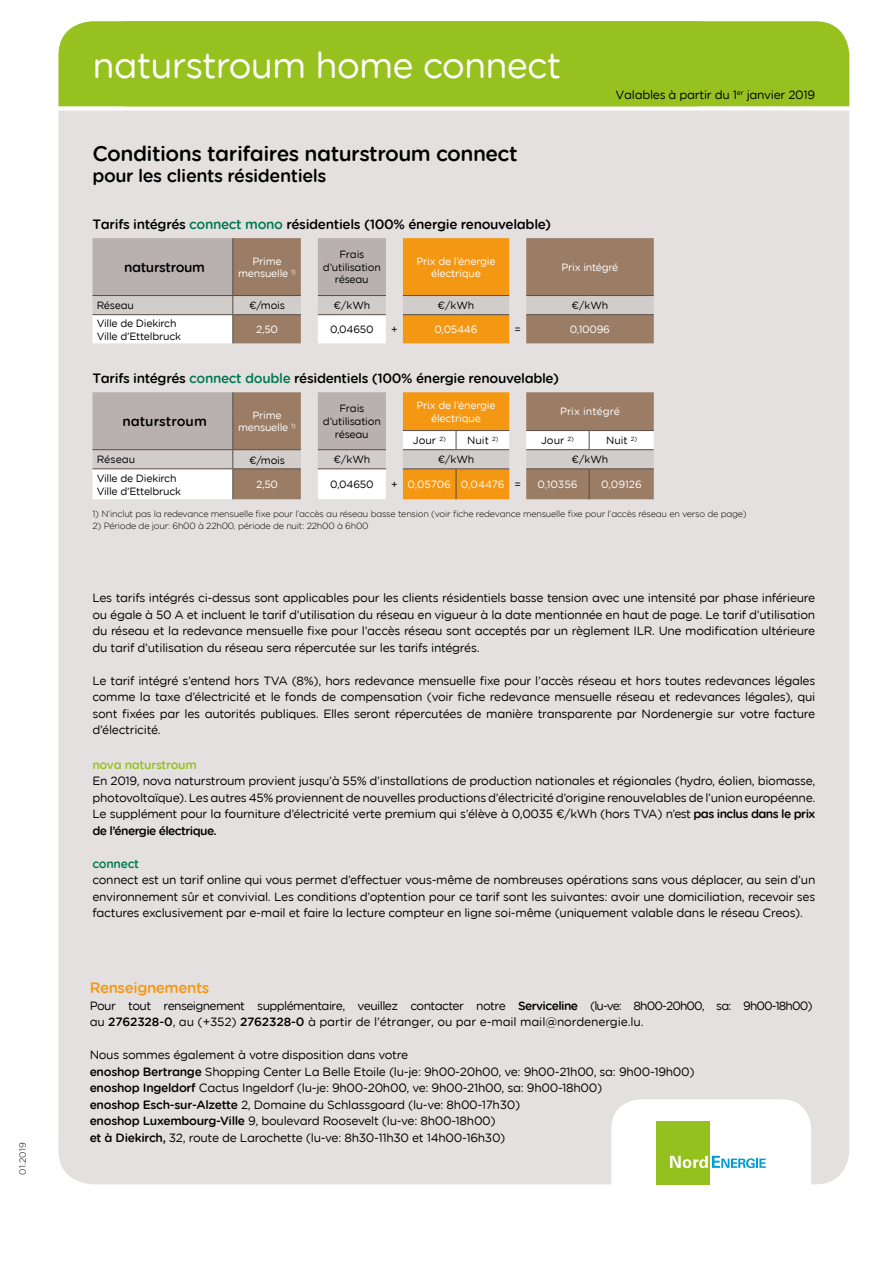
<style>
.page{position:relative;width:893px;height:1263px;background:#fff}
.page>*{position:absolute;margin:0;border:0;box-sizing:border-box;transform-origin:0 0}
.t1{font:36px "Gotham Rounded Book Enovos";letter-spacing:-.025em;color:#fff}
.t2{font:21px "Gotham Rounded Medium Enovos";letter-spacing:-.025em;color:#000}
.t3{font:18px "Gotham Rounded Medium Enovos";letter-spacing:-.025em;color:#000}
.t4{font:15px "Gotham Rounded Medium Enovos";letter-spacing:-.025em;color:#f49712}
.t5{font:13.5px "Gotham Rounded Medium Enovos";letter-spacing:-.025em;color:#000}
.t6{font:13.5px "Gotham Rounded Medium Enovos";color:#000}
.t7{font:12px/16.5px "Gotham Rounded Book Enovos";letter-spacing:-.025em;color:#000;text-align:justify}
.t8{font:12px/16.5px "Gotham Rounded Book Enovos";letter-spacing:-.05em;color:#000}
.t9{font:12px "Gotham Rounded Medium Enovos";letter-spacing:-.05em;color:#000}
.t10{font:12px "Gotham Rounded Medium Enovos";letter-spacing:-.025em;color:#95c11f}
.t11{font:12px "Gotham Rounded Medium Enovos";letter-spacing:-.025em;color:#007853}
.t12{font:10.5px/12.6px "Gotham Rounded Book Enovos";letter-spacing:-.025em;color:#000;text-align:center}
.t13{font:10.5px/12.6px "Gotham Rounded Book Enovos";letter-spacing:-.025em;color:#fff;text-align:center}
.t14{font:10.5px "Gotham Rounded Book Enovos";color:#fff}
.t15{font:9px "Gotham Rounded Light Enovos";letter-spacing:-.025em;color:#000}
.s1{color:#007853}
.s2{color:#000}
.s3{font-family:"Gotham Rounded Medium Enovos"}
</style>
<div class="page">
<div style="left:58px;top:111px;width:791px;height:1073px;background:#e3e0df"></div>
<svg style="left:233px;top:238px;width:421px;height:58px;background:#aa917e"></svg>
<div style="left:318px;top:238px;width:68px;height:57px;background:#b9b1af"></div>
<svg style="left:233px;top:296px;width:421px;height:19px;background:#d3cfcd"></svg>
<svg style="left:92px;top:315px;width:562px;height:184px"></svg>
<hr style="left:233px;top:295px;width:68px;height:1px;background:#584b44">
<hr style="left:318px;top:295px;width:68px;height:1px;background:#584b44">
<hr style="left:526px;top:295px;width:63px;height:1px;background:#584b44">
<hr style="left:589px;top:295px;width:65px;height:1px;background:#584b44">
<hr style="left:318px;top:314px;width:68px;height:1px;background:#584b44">
<hr style="left:526px;top:314px;width:63px;height:1px;background:#584b44">
<hr style="left:589px;top:314px;width:65px;height:1px;background:#584b44">
<svg style="left:403px;top:238px;width:106px;height:261px;background:#eab263"></svg>
<hr style="left:526px;top:430px;width:63px;height:1px;background:#584b44">
<hr style="left:589px;top:430px;width:65px;height:1px;background:#584b44">
<svg style="left:589px;top:431px;width:1px;height:18px"></svg>
<hr style="left:233px;top:449px;width:68px;height:1px;background:#584b44">
<svg style="left:92px;top:238px;width:141px;height:230px;background:#ccc7c5"></svg>
<hr style="left:318px;top:449px;width:68px;height:1px;background:#584b44">
<hr style="left:403px;top:449px;width:53px;height:1px;background:#584b44">
<hr style="left:456px;top:449px;width:53px;height:1px;background:#584b44">
<hr style="left:526px;top:449px;width:63px;height:1px;background:#584b44">
<hr style="left:589px;top:449px;width:65px;height:1px;background:#584b44">
<hr style="left:92px;top:468px;width:141px;height:1px;background:#584b44">
<hr style="left:232px;top:469px;width:1px;height:30px;background:#584b44">
<hr style="left:318px;top:468px;width:68px;height:1px;background:#584b44">
<hr style="left:403px;top:468px;width:53px;height:1px;background:#584b44">
<hr style="left:456px;top:468px;width:53px;height:1px;background:#584b44">
<hr style="left:526px;top:468px;width:63px;height:1px;background:#584b44">
<hr style="left:589px;top:468px;width:65px;height:1px;background:#584b44">
<hr style="left:589px;top:469px;width:1px;height:30px;background:#584b44">
<hr style="left:456px;top:469px;width:1px;height:30px;background:#584b44">
<hr style="left:233px;top:314px;width:68px;height:1px;background:#584b44">
<hr style="left:233px;top:469px;width:68px;height:1px;background:#584b44">
<div style="left:58px;top:21px;width:791px;height:85px;background:#96c11f"></div>
<div style="left:92px;top:21px;width:638px;height:85px;background:#96c11f;border-radius:34px"></div>
<svg style="left:611px;top:1099px;width:200px;height:86px"></svg>
<p class="t15" style="left:16px;top:1174px;width:33px;rotate:-90deg">01.2019</p>
<h1 class="t1" style="left:92px;top:41px;width:470px">naturstroum home connect</h1>
<p class="t7" style="left:615px;top:86px;width:201px">Valables à partir du 1<sup>er</sup> janvier 2019</p>
<h2 class="t2" style="left:92px;top:139px;width:427px">Conditions tarifaires naturstroum connect</h2>
<h3 class="t3" style="left:92px;top:163px;width:236px">pour les clients résidentiels</h3>
<p class="t5" style="left:92px;top:214px;width:460px">Tarifs intégrés <span class="s1">connect mono</span> résidentiels (100% énergie renouvelable)</p>
<p class="t5" style="left:124px;top:258px;width:83px">naturstroum</p>
<p class="t13" style="left:238px;top:254px;width:59px">Prime mensuelle <sup>1)</sup></p>
<p class="t12" style="left:323px;top:248px;width:59px">Frais d’utilisation réseau</p>
<p class="t13" style="left:416px;top:254px;width:81px">Prix de l’énergie électrique</p>
<p class="t13" style="left:561px;top:260px;width:59px">Prix intégré</p>
<p class="t12" style="left:97px;top:299px;width:39px">Réseau</p>
<p class="t12" style="left:249px;top:299px;width:37px">€/mois</p>
<p class="t12" style="left:333px;top:299px;width:38px">€/kWh</p>
<p class="t12" style="left:438px;top:299px;width:38px">€/kWh</p>
<p class="t12" style="left:572px;top:299px;width:38px">€/kWh</p>
<p class="t12" style="left:97px;top:317px;width:86px;text-align:left">Ville de Diekirch<br>Ville d’Ettelbruck</p>
<p class="t13" style="left:256px;top:323px;width:24px">2,50</p>
<p class="t12" style="left:330px;top:323px;width:45px">0,04650</p>
<p class="t12" style="left:391px;top:323px;width:8px">+</p>
<p class="t13" style="left:435px;top:323px;width:44px">0,05446</p>
<p class="t12" style="left:514px;top:323px;width:8px">=</p>
<p class="t13" style="left:570px;top:323px;width:42px">0,10096</p>
<p class="t5" style="left:92px;top:368px;width:468px">Tarifs intégrés <span class="s1">connect double</span> résidentiels (100% énergie renouvelable)</p>
<p class="t6" style="left:122px;top:412px;width:86px">naturstroum</p>
<p class="t13" style="left:238px;top:408px;width:59px">Prime mensuelle <sup>1)</sup></p>
<p class="t12" style="left:323px;top:402px;width:59px">Frais d’utilisation réseau</p>
<p class="t13" style="left:416px;top:399px;width:81px">Prix de l’énergie électrique</p>
<p class="t14" style="left:560px;top:404px;width:61px">Prix intégré</p>
<p class="t12" style="left:413px;top:434px;width:34px">Jour <sup>2)</sup></p>
<p class="t12" style="left:467px;top:434px;width:33px">Nuit <sup>2)</sup></p>
<p class="t12" style="left:541px;top:434px;width:34px">Jour <sup>2)</sup></p>
<p class="t12" style="left:606px;top:434px;width:33px">Nuit <sup>2)</sup></p>
<p class="t12" style="left:97px;top:453px;width:40px">Réseau</p>
<p class="t12" style="left:249px;top:453px;width:37px">€/mois</p>
<p class="t12" style="left:333px;top:453px;width:38px">€/kWh</p>
<p class="t12" style="left:438px;top:453px;width:38px">€/kWh</p>
<p class="t12" style="left:572px;top:453px;width:38px">€/kWh</p>
<p class="t12" style="left:97px;top:472px;width:86px;text-align:left">Ville de Diekirch<br>Ville d’Ettelbruck</p>
<p class="t13" style="left:256px;top:478px;width:24px">2,50</p>
<p class="t12" style="left:330px;top:478px;width:45px">0,04650</p>
<p class="t13" style="left:391px;top:478px;width:131px"><span class="s2">+</span> 0,05706 0,04476 <span class="s2">=</span></p>
<p class="t13" style="left:537px;top:478px;width:42px">0,10356</p>
<p class="t13" style="left:601px;top:478px;width:42px">0,09126</p>
<p class="t15" style="left:92px;top:508px;width:656px">1) N’inclut pas la redevance mensuelle fixe pour l’accès au réseau basse tension (voir fiche redevance mensuelle fixe pour l’accès réseau en verso de page)</p>
<p class="t15" style="left:92px;top:520px;width:278px">2) Période de jour: 6h00 à 22h00, période de nuit: 22h00 à 6h00</p>
<p class="t7" style="left:92px;top:589px;width:724px">Les tarifs intégrés ci-dessus sont applicables pour les clients résidentiels basse tension avec une intensité par phase inférieure ou égale à 50 A et incluent le tarif d’utilisation du réseau en vigueur à la date mentionnée en haut de page. Le tarif d’utilisation du réseau et la redevance mensuelle fixe pour l’accès réseau sont acceptés par un règlement ILR. Une modification ultérieure du tarif d’utilisation du réseau sera répercutée sur les tarifs intégrés.</p>
<p class="t7" style="left:92px;top:672px;width:724px">Le tarif intégré s’entend hors TVA (8%), hors redevance mensuelle fixe pour l’accès réseau et hors toutes redevances légales comme la taxe d’électricité et le fonds de compensation (voir fiche redevance mensuelle réseau et redevances légales), qui sont fixées par les autorités publiques. Elles seront répercutées de manière transparente par Nordenergie sur votre facture d’électricité.</p>
<p class="t10" style="left:92px;top:756px;width:106px">nova naturstroum</p>
<p class="t7" style="left:92px;top:772px;width:724px">En 2019, nova naturstroum provient jusqu’à 55% d’installations de production nationales et régionales (hydro, éolien, biomasse, photovoltaïque). Les autres 45% proviennent de nouvelles productions d’électricité d’origine renouvelables de l’union européenne.<br>Le supplément pour la fourniture d’électricité verte premium qui s’élève à 0,0035 €/kWh (hors TVA) n’est <span class="s3">pas inclus dans le prix</span></p>
<p class="t9" style="left:92px;top:822px;width:126px">de l’énergie électrique.</p>
<p class="t11" style="left:92px;top:855px;width:48px">connect</p>
<p class="t7" style="left:92px;top:871px;width:724px">connect est un tarif online qui vous permet d’effectuer vous-même de nombreuses opérations sans vous déplacer, au sein d’un environnement sûr et convivial. Les conditions d’optention pour ce tarif sont les suivantes: avoir une domiciliation, recevoir ses factures exclusivement par e-mail et faire la lecture compteur en ligne soi-même (uniquement valable dans le réseau Creos).</p>
<p class="t4" style="left:90px;top:977px;width:121px">Renseignements</p>
<p class="t8" style="left:90px;top:997px;width:724px">Pour tout renseignement supplémentaire, veuillez contacter notre <span class="s3">Serviceline</span> (lu-ve: 8h00-20h00, sa: 9h00-18h00) au <span class="s3">2762328-0</span>, au (+352) <span class="s3">2762328-0</span> à partir de l’étranger, ou par e-mail mail@nordenergie.lu.</p>
<p class="t7" style="left:90px;top:1046px;width:606px;text-align:left">Nous sommes également à votre disposition dans votre<br><span class="s3">enoshop Bertrange</span> Shopping Center La Belle Etoile (lu-je: 9h00-20h00, ve: 9h00-21h00, sa: 9h00-19h00) <span class="s3">enoshop Ingeldorf</span> Cactus Ingeldorf (lu-je: 9h00-20h00, ve: 9h00-21h00, sa: 9h00-18h00)<br><span class="s3">enoshop Esch-sur-Alzette</span> 2, Domaine du Schlassgoard (lu-ve: 8h00-17h30)<br><span class="s3">enoshop Luxembourg-Ville</span> 9, boulevard Roosevelt (lu-ve: 8h00-18h00)<br><span class="s3">et à Diekirch,</span> 32, route de Larochette (lu-ve: 8h30-11h30 et 14h00-16h30)</p>
</div>
